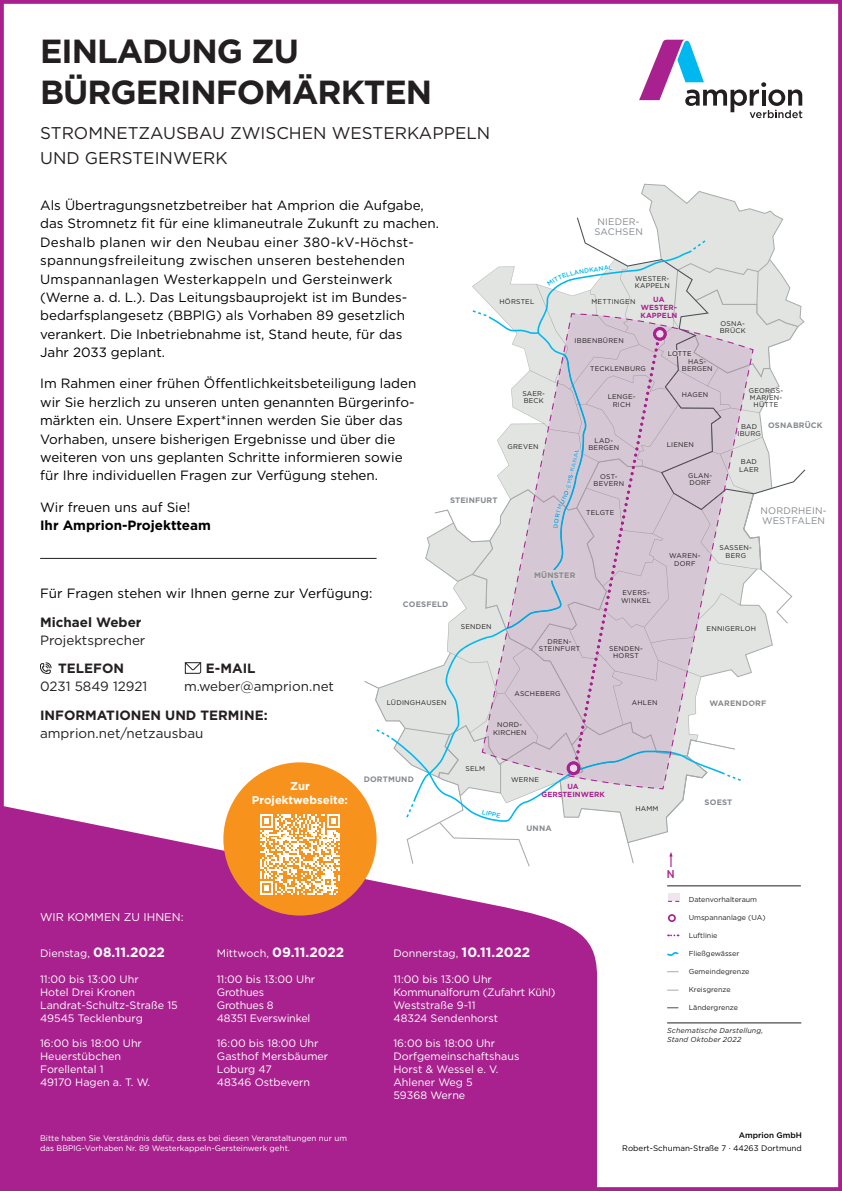
<style>
.page{position:relative;width:842px;height:1191px;background:#fff}
.page>*{position:absolute;margin:0;border:0;box-sizing:border-box;transform-origin:0 0}
.t1{font:700 33.4px/40.6px "Gotham";letter-spacing:-.03em;color:#231f20}
.t2{font:17px/24px "Gotham";color:#231f20}
.t3{font:700 13.5px "Gotham";color:#fff}
.t4{font:13.4px/18.4px "Gotham";color:#000}
.t5{font:13.4px "Gotham";color:#231f20}
.t6{font:700 13.4px "Gotham";color:#231f20}
.t7{font:13.4px "Gotham";color:#000001}
.t8{font:700 13.4px "Gotham";color:#000}
.t9{font:700 11.3px/13.6px "Gotham";color:#fff;text-align:center}
.t10{font:11.3px "Gotham";color:#fff}
.t11{font:10.8px/12.9px "Gotham";color:#fff}
.t12{font:10.8px/12.9px "Gotham";letter-spacing:-.02em;color:#fff}
.t13{font:600 10.3px "Sansa Pro";color:#a9218e}
.t14{font:9.5px/10.5px "Gotham";letter-spacing:.02em;color:#868a8e;text-align:center}
.t15{font:700 8.4px/10.5px "Gotham";color:#231f20}
.t16{font:8.4px "Gotham";color:#231f20}
.t17{font:italic 8.4px "Gotham";letter-spacing:.01em;color:#231f20}
.t18{font:8px/9.6px "Gotham";color:#fff}
.t19{font:8px "Gotham";color:#000001}
.t20{font:500 8px "Gotham";color:#000001}
.t21{font:700 7.9px "Gotham";letter-spacing:.02em;color:#868a8e}
.t22{font:700 7.4px/8.4px "Gotham";letter-spacing:.005em;color:#a9218e;text-align:center}
.t23{font:7.2px "Gotham";color:#231f20}
.t24{font:italic 7.2px/9.9px "Gotham";letter-spacing:.015em;color:#231f20}
.t25{font:6.9px/7.4px "Gotham";letter-spacing:.03em;color:#231f20;text-align:center}
.t26{font:500 6.3px "Gotham";color:#00b8f0}
.s1{font-weight:400;font-size:10.8px}
.s2{font-weight:700;font-size:13.5px}
</style>
<div class="page">
<div style="left:0;top:804px;width:597px;height:387px;background:#a9218e"></div>
<svg style="left:40px;top:662px;width:12px;height:12px"></svg>
<svg style="left:184px;top:662px;width:18px;height:12px"></svg>
<hr style="left:40px;top:558px;width:337px;height:1px;background:#231f20">
<div style="left:223px;top:762px;width:154px;height:153px;background:#f7931d;border-radius:50%"></div>
<svg style="left:260px;top:814px;width:80px;height:80px"></svg>
<svg style="left:639px;top:40px;width:163px;height:78px"></svg>
<svg style="left:361px;top:178px;width:481px;height:890px"></svg>
<h1 class="t1" style="left:40px;top:31px;width:393px">EINLADUNG ZU<br>BÜRGERINFOMÄRKTEN</h1>
<p class="t2" style="left:40px;top:121px;width:452px">STROMNETZAUSBAU ZWISCHEN WESTERKAPPELN<br>UND GERSTEINWERK</p>
<p class="t4" style="left:40px;top:196px;width:400px">Als Übertragungsnetzbetreiber hat Amprion die Aufgabe, das Stromnetz fit für eine klimaneutrale Zukunft zu machen.<br>Deshalb planen wir den Neubau einer 380-kV-Höchst&shy;spannungsfreileitung zwischen unseren bestehenden Umspannanlagen Westerkappeln und Gersteinwerk (Werne a. d. L.). Das Leitungsbauprojekt ist im Bundes&shy;bedarfsplangesetz (BBPlG) als Vorhaben 89 gesetzlich verankert. Die Inbetriebnahme ist, Stand heute, für das<br>Jahr 2033 geplant.</p>
<p class="t4" style="left:40px;top:374px;width:378px">Im Rahmen einer frühen Öffentlichkeitsbeteiligung laden wir Sie herzlich zu unseren unten genannten Bürgerinfo&shy;märkten ein. Unsere Expert*innen werden Sie über das Vorhaben, unsere bisherigen Ergebnisse und über die weiteren von uns geplanten Schritte informieren sowie für Ihre individuellen Fragen zur Verfügung stehen.</p>
<p class="t4" style="left:40px;top:497px;width:152px">Wir freuen uns auf Sie!</p>
<p class="t8" style="left:40px;top:516px;width:172px">Ihr Amprion-Projektteam</p>
<p class="t15" style="left:271px;top:214px;width:147px">Vorhaben Nr. 89, Westerkappeln –<br>Gersteinwerk (BBPlG)</p>
<p class="t14" style="left:594px;top:216px;width:50px">NIEDER-<br>SACHSEN</p>
<p class="t26" style="left:589px;top:266px;width:25px;rotate:-7deg">KANAL</p>
<p class="t25" style="left:635px;top:274px;width:37px;text-align:left">WESTER-<br>KAPPELN</p>
<p class="t22" style="left:640px;top:295px;width:38px">UA<br>WESTER-<br>KAPPELN</p>
<p class="t16" style="left:296px;top:296px;width:82px">Datenvorhalteraum</p>
<p class="t25" style="left:499px;top:298px;width:36px">HÖRSTEL</p>
<p class="t25" style="left:591px;top:297px;width:46px">METTINGEN</p>
<p class="t25" style="left:575px;top:337px;width:51px">IBBENBÜREN</p>
<p class="t25" style="left:668px;top:349px;width:25px">LOTTE</p>
<p class="t25" style="left:682px;top:358px;width:32px">HAS-<br>BERGEN</p>
<p class="t25" style="left:590px;top:365px;width:57px">TECKLENBURG</p>
<p class="t16" style="left:296px;top:380px;width:73px">Gemeindegrenze</p>
<p class="t16" style="left:296px;top:401px;width:51px">Kreisgrenze</p>
<p class="t25" style="left:522px;top:390px;width:24px;text-align:left">SAER-<br>BECK</p>
<p class="t25" style="left:682px;top:391px;width:28px">HAGEN</p>
<p class="t25" style="left:608px;top:393px;width:29px">LENGE-<br>RICH</p>
<p class="t25" style="left:507px;top:443px;width:33px">GREVEN</p>
<p class="t25" style="left:588px;top:436px;width:32px">LAD-<br>BERGEN</p>
<p class="t25" style="left:667px;top:440px;width:29px">LIENEN</p>
<p class="t17" style="left:271px;top:449px;width:114px">Schematische Darstellung,</p>
<p class="t25" style="left:688px;top:471px;width:26px;text-align:left">GLAN-<br>DORF</p>
<p class="t25" style="left:593px;top:472px;width:32px">OST-<br>BEVERN</p>
<p class="t25" style="left:586px;top:509px;width:30px">TELGTE</p>
<p class="t21" style="left:450px;top:495px;width:49px">STEINFURT</p>
<p class="t25" style="left:720px;top:319px;width:28px;text-align:left">OSNA-<br>BRÜCK</p>
<p class="t25" style="left:749px;top:386px;width:36px">GEORGS-<br>MARIEN-<br>HÜTTE</p>
<p class="t25" style="left:737px;top:422px;width:25px">BAD<br>IBURG</p>
<p class="t25" style="left:739px;top:458px;width:21px;text-align:left">BAD<br>LAER</p>
<p class="t21" style="left:768px;top:420px;width:56px">OSNABRÜCK</p>
<p class="t14" style="left:760px;top:505px;width:68px;text-align:left">NORDRHEIN-<br>WESTFALEN</p>
<p class="t7" style="left:40px;top:585px;width:334px">Für Fragen stehen wir Ihnen gerne zur Verfügung:</p>
<p class="t6" style="left:40px;top:613px;width:103px">Michael Weber</p>
<p class="t5" style="left:40px;top:631px;width:107px">Projektsprecher</p>
<p class="t6" style="left:58px;top:659px;width:67px">TELEFON</p>
<p class="t5" style="left:40px;top:678px;width:109px">0231 5849 12921</p>
<p class="t6" style="left:206px;top:659px;width:51px">E-MAIL</p>
<p class="t5" style="left:184px;top:678px;width:152px">m.weber@amprion.net</p>
<p class="t6" style="left:40px;top:706px;width:229px">INFORMATIONEN UND TERMINE:</p>
<p class="t5" style="left:40px;top:724px;width:165px">amprion.net/netzausbau</p>
<p class="t21" style="left:403px;top:599px;width:47px">COESFELD</p>
<p class="t25" style="left:387px;top:699px;width:61px">LÜDINGHAUSEN</p>
<p class="t9" style="left:252px;top:779px;width:97px">Zur<br>Projektwebseite:</p>
<p class="t21" style="left:364px;top:774px;width:52px">DORTMUND</p>
<p class="t25" style="left:461px;top:622px;width:32px">SENDEN</p>
<p class="t21" style="left:534px;top:570px;width:43px">MÜNSTER</p>
<p class="t25" style="left:539px;top:637px;width:43px">DREN-<br>STEINFURT</p>
<p class="t25" style="left:514px;top:689px;width:48px">ASCHEBERG</p>
<p class="t25" style="left:493px;top:721px;width:35px">NORD-<br>KIRCHEN</p>
<p class="t25" style="left:621px;top:589px;width:31px;text-align:left">EVERS -<br>WINKEL</p>
<p class="t25" style="left:609px;top:645px;width:35px">SENDEN-<br>HORST</p>
<p class="t25" style="left:669px;top:552px;width:33px">WAREN-<br>DORF</p>
<p class="t25" style="left:719px;top:544px;width:34px">SASSEN-<br>BERG</p>
<p class="t25" style="left:707px;top:625px;width:51px">ENNIGERLOH</p>
<p class="t25" style="left:632px;top:698px;width:27px">AHLEN</p>
<p class="t21" style="left:709px;top:697px;width:58px">WARENDORF</p>
<p class="t25" style="left:465px;top:765px;width:21px">SELM</p>
<p class="t26" style="left:483px;top:807px;width:20px;rotate:14deg">LIPPE</p>
<p class="t25" style="left:511px;top:775px;width:29px">WERNE</p>
<p class="t22" style="left:541px;top:781px;width:65px">UA<br>GERSTEINWERK</p>
<p class="t21" style="left:526px;top:823px;width:27px">UNNA</p>
<p class="t25" style="left:635px;top:804px;width:25px">HAMM</p>
<p class="t21" style="left:705px;top:797px;width:29px">SOEST</p>
<p class="t10" style="left:40px;top:909px;width:145px">WIR KOMMEN ZU IHNEN:</p>
<p class="t3" style="left:40px;top:943px;width:126px"><span class="s1">Dienstag,</span> 08.11.2022</p>
<p class="t11" style="left:40px;top:972px;width:139px">11:00 bis 13:00 Uhr<br>Hotel Drei Kronen<br>Landrat-Schultz-Straße 15<br>49545 Tecklenburg</p>
<p class="t11" style="left:40px;top:1036px;width:112px">16:00 bis 18:00 Uhr<br>Heuerstübchen<br>Forellental 1<br>49170 Hagen a. T. W.</p>
<p class="t3" style="left:217px;top:943px;width:129px"><span class="s1">Mittwoch,</span> 09.11.2022</p>
<p class="t12" style="left:217px;top:972px;width:100px">11:00 bis 13:00 Uhr<br>Grothues<br>Grothues 8<br>48351 Everswinkel</p>
<p class="t11" style="left:217px;top:1036px;width:113px">16:00 bis 18:00 Uhr<br>Gasthof Mersbäumer<br>Loburg 47<br>48346 Ostbevern</p>
<p class="t11" style="left:393px;top:946px;width:138px">Donnerstag, <span class="s2">10.11.2022</span></p>
<p class="t11" style="left:393px;top:972px;width:164px">11:00 bis 13:00 Uhr<br>Kommunalforum (Zufahrt Kühl)<br>Weststraße 9-11<br>48324 Sendenhorst</p>
<p class="t11" style="left:393px;top:1036px;width:127px">16:00 bis 18:00 Uhr<br>Dorfgemeinschaftshaus<br>Horst &amp; Wessel e. V.<br>Ahlener Weg 5<br>59368 Werne</p>
<p class="t13" style="left:667px;top:867px;width:9px">N</p>
<p class="t23" style="left:689px;top:894px;width:70px">Datenvorhalteraum</p>
<p class="t23" style="left:689px;top:912px;width:78px">Umspannanlage (UA)</p>
<p class="t23" style="left:689px;top:930px;width:30px">Luftlinie</p>
<p class="t23" style="left:689px;top:948px;width:52px">Fließgewässer</p>
<p class="t23" style="left:689px;top:966px;width:62px">Gemeindegrenze</p>
<p class="t23" style="left:689px;top:984px;width:44px">Kreisgrenze</p>
<p class="t23" style="left:689px;top:1002px;width:51px">Ländergrenze</p>
<p class="t24" style="left:667px;top:1024px;width:97px">Schematische Darstellung,<br>Stand Oktober 2022</p>
<p class="t18" style="left:40px;top:1133px;width:308px">Bitte haben Sie Verständnis dafür, dass es bei diesen Veranstaltungen nur um das BBPlG-Vorhaben Nr. 89 Westerkappeln-Gersteinwerk geht.</p>
<p class="t20" style="left:739px;top:1129px;width:65px">Amprion GmbH</p>
<p class="t19" style="left:622px;top:1142px;width:181px">Robert-Schuman-Straße 7 · 44263 Dortmund</p>
</div>
